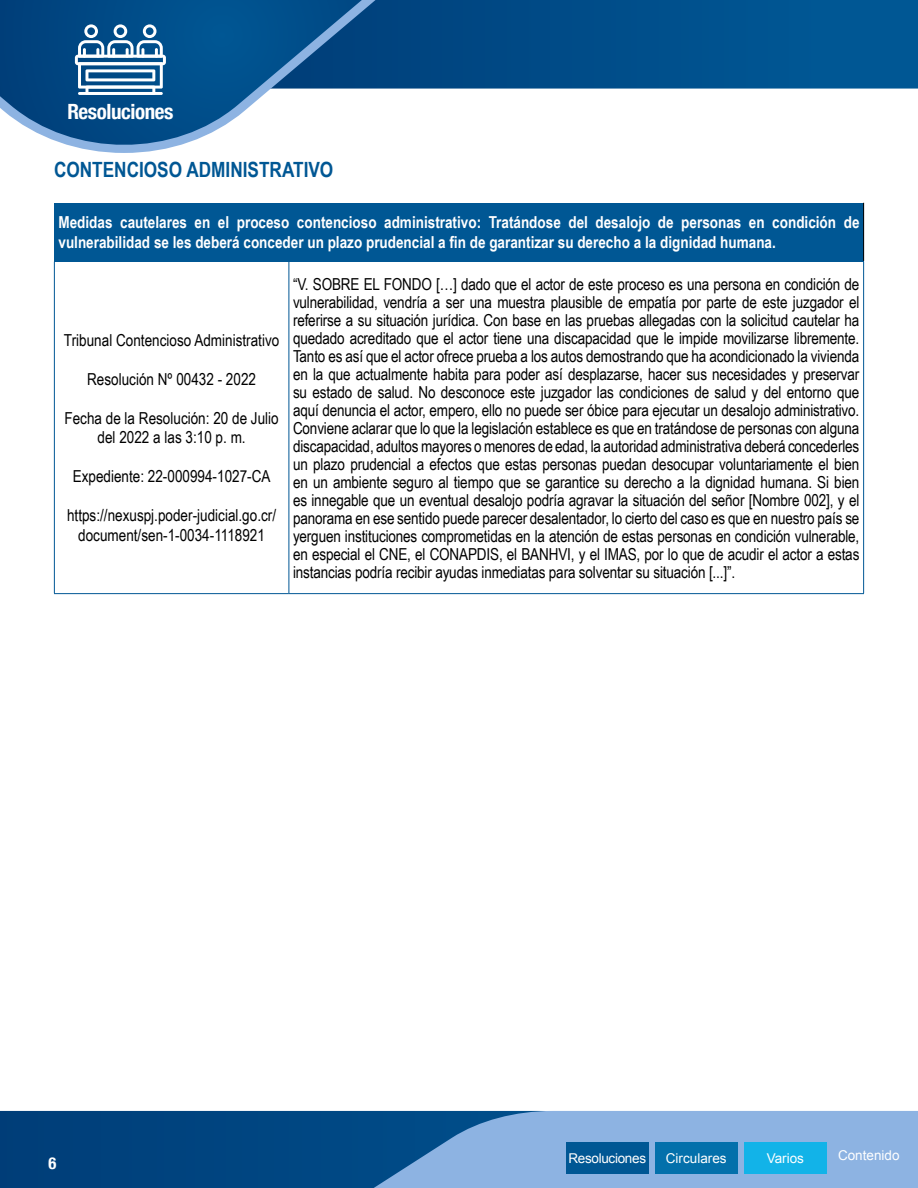
<style>
.page{position:relative;width:918px;height:1188px;background:#fff}
.page>*{position:absolute;margin:0;border:0;box-sizing:border-box;transform-origin:0 0}
.t1{font:700 21px "Arial Narrow";color:#005794}
.t2{font:700 condensed 21px "Helvetica Neue";letter-spacing:-.02em;color:#fff}
.t3{font:16.5px/18px "Arial Narrow";color:#000;text-align:center}
.t4{font:700 16.5px/19.5px "Arial Narrow";color:#fff}
.t5{font:700 condensed 16.5px "Helvetica Neue";color:#fff}
.t6{font:13.5px "Arial";color:#fff}
.t7{font:13.5px "Arial";letter-spacing:-.02em;color:#fff}
</style>
<div class="page">
<svg style="left:464px;top:0;width:454px;height:89px;background:#01518d"></svg>
<svg style="left:451px;top:0;width:13px;height:89px"></svg>
<svg style="left:0;top:0;width:451px;height:153px"></svg>
<div style="left:0;top:1111px;width:374px;height:77px;background:#00437f"></div>
<svg style="left:374px;top:1111px;width:544px;height:77px;background:#77a3d4"></svg>
<svg style="left:75px;top:24px;width:91px;height:71px"></svg>
<hr style="left:78px;top:92px;width:85px;height:3px;background:#fff">
<div style="left:566px;top:1142px;width:83px;height:31px;background:#005794"></div>
<div style="left:655px;top:1142px;width:83px;height:31px;background:#0370ab"></div>
<div style="left:744px;top:1142px;width:83px;height:31px;background:#12b3e8"></div>
<div style="left:54px;top:203px;width:810px;height:58px;background:#005794"></div>
<hr style="left:54px;top:262px;width:1px;height:331px;background:#005794">
<hr style="left:54px;top:593px;width:235px;height:1px;background:#005794">
<hr style="left:289px;top:262px;width:1px;height:331px;background:#005794">
<hr style="left:863px;top:262px;width:1px;height:331px;background:#005794">
<hr style="left:289px;top:593px;width:575px;height:1px;background:#005794">
<hr style="left:863px;top:203px;width:1px;height:58px;background:#000">
<hr style="left:54px;top:261px;width:235px;height:1px;background:#005794">
<hr style="left:289px;top:261px;width:575px;height:1px;background:#005794">
<p class="t2" style="left:67px;top:94px;width:108px">Resoluciones</p>
<p class="t1" style="left:54px;top:154px;width:281px">CONTENCIOSO ADMINISTRATIVO</p>
<p class="t4" style="left:58px;top:212px;width:803px">Medidas cautelares en el proceso contencioso administrativo: Tratándose del desalojo de personas en condición de vulnerabilidad se les deberá conceder un plazo prudencial a fin de garantizar su derecho a la dignidad humana.</p>
<p class="t3" style="left:64px;top:330px;width:217px">Tribunal Contencioso Administrativo</p>
<p class="t3" style="left:87px;top:369px;width:170px">Resolución Nº 00432 - 2022</p>
<p class="t3" style="left:64px;top:408px;width:216px;line-height:19.5px">Fecha de la Resolución: 20 de Julio del 2022 a las 3:10 p. m.</p>
<p class="t3" style="left:73px;top:467px;width:199px">Expediente: 22-000994-1027-CA</p>
<p class="t3" style="left:67px;top:505px;width:211px;line-height:19.5px">https://nexuspj.poder-judicial.go.cr/ document/sen-1-0034-1118921</p>
<p class="t3" style="left:293px;top:274px;width:568px;text-align:justify">“V. SOBRE EL FONDO […] dado que el actor de este proceso es una persona en condición de vulnerabilidad, vendría a ser una muestra plausible de empatía por parte de este juzgador el referirse a su situación jurídica. Con base en las pruebas allegadas con la solicitud cautelar ha quedado acreditado que el actor tiene una discapacidad que le impide movilizarse libremente.<br>Tanto es así que el actor ofrece prueba a los autos demostrando que ha acondicionado la vivienda en la que actualmente habita para poder así desplazarse, hacer sus necesidades y preservar su estado de salud. No desconoce este juzgador las condiciones de salud y del entorno que aquí denuncia el actor, empero, ello no puede ser óbice para ejecutar un desalojo administrativo.<br>Conviene aclarar que lo que la legislación establece es que en tratándose de personas con alguna discapacidad, adultos mayores o menores de edad, la autoridad administrativa deberá concederles un plazo prudencial a efectos que estas personas puedan desocupar voluntariamente el bien en un ambiente seguro al tiempo que se garantice su derecho a la dignidad humana. Si bien es innegable que un eventual desalojo podría agravar la situación del señor [Nombre 002], y el panorama en ese sentido puede parecer desalentador, lo cierto del caso es que en nuestro país se yerguen instituciones comprometidas en la atención de estas personas en condición vulnerable, en especial el CNE, el CONAPDIS, el BANHVI, y el IMAS, por lo que de acudir el actor a estas instancias podría recibir ayudas inmediatas para solventar su situación [...]”.</p>
<p class="t5" style="left:49px;top:1149px;width:9px">6</p>
<p class="t7" style="left:568px;top:1149px;width:79px">Resoluciones</p>
<p class="t6" style="left:666px;top:1149px;width:62px">Circulares</p>
<p class="t6" style="left:767px;top:1149px;width:39px">Varios</p>
<p class="t6" style="left:838px;top:1146px;width:63px">Contenido</p>
</div>
